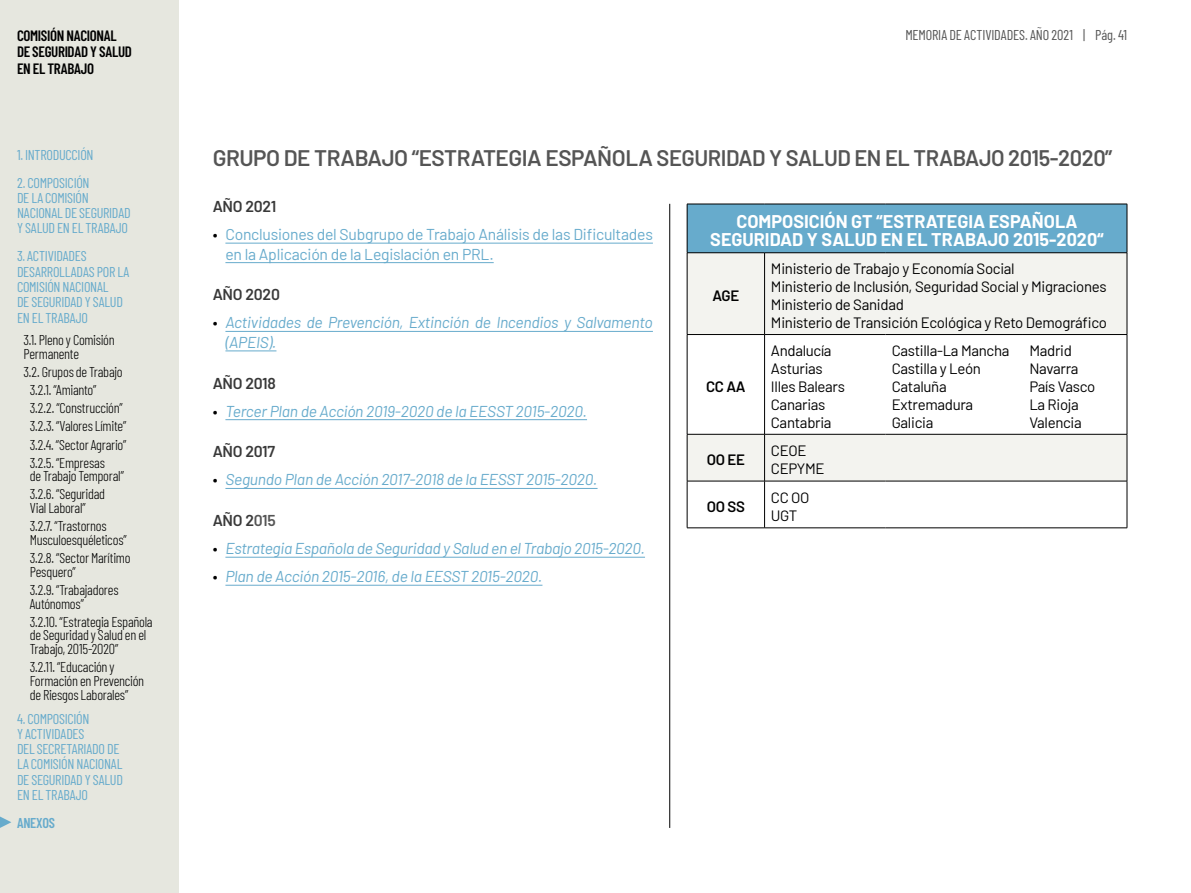
<style>
.page{position:relative;width:1191px;height:893px;background:#fff}
.page>*{position:absolute;margin:0;border:0;box-sizing:border-box;transform-origin:0 0}
.t1{font:600 22.5px "Barlow";letter-spacing:-.02em;color:#555}
.t2{font:700 18px/18px "Barlow";color:#fff;text-align:center}
.t3{font:italic 15.75px/19.5px "Barlow";letter-spacing:-.015em;color:#67abcc}
.t4{font:15.75px/19.5px "Barlow";letter-spacing:-.015em;color:#67abcc}
.t5{font:600 15.75px "Barlow";letter-spacing:-.015em;color:#393939}
.t6{font:15px/18px "Barlow";letter-spacing:-.02em;color:#000}
.t7{font:600 15px/16.5px "Barlow Condensed";letter-spacing:-.02em;color:#000}
.t8{font:600 15px "Barlow";letter-spacing:-.02em;color:#000}
.t9{font:300 14.25px/18.1px "Barlow Condensed";letter-spacing:-.02em;color:#000}
.t10{font:14.25px/15.3px "Barlow Condensed";letter-spacing:-.02em;color:#67abcc}
.t11{font:14.25px "Barlow Condensed";letter-spacing:-.005em;color:#555}
.t12{font:600 14.25px "Barlow Condensed";letter-spacing:-.015em;color:#67abcc}
.s1{color:#000}
.s2{font-style:normal;color:#000}
.s3{color:#555}
</style>
<div class="page">
<div style="left:0;top:0;width:179px;height:893px;background:#e6e7df"></div>
<svg style="left:0;top:816px;width:11px;height:12px"></svg>
<hr style="left:669px;top:204px;width:1px;height:624px;background:#000">
<hr style="left:225px;top:243px;width:428px;height:1px;background:#67abcc">
<hr style="left:225px;top:262px;width:269px;height:1px;background:#67abcc">
<hr style="left:225px;top:331px;width:428px;height:1px;background:#67abcc">
<hr style="left:225px;top:350px;width:51px;height:1px;background:#67abcc">
<hr style="left:225px;top:419px;width:362px;height:1px;background:#67abcc">
<hr style="left:225px;top:488px;width:372px;height:1px;background:#67abcc">
<hr style="left:225px;top:557px;width:420px;height:1px;background:#67abcc">
<hr style="left:225px;top:585px;width:317px;height:1px;background:#67abcc">
<div style="left:687px;top:204px;width:440px;height:49px;background:#67abcc"></div>
<div style="left:687px;top:253px;width:77px;height:81px;background:#f3f3ef"></div>
<div style="left:764px;top:253px;width:363px;height:81px;background:#f3f3ef"></div>
<div style="left:687px;top:434px;width:77px;height:47px;background:#f3f3ef"></div>
<div style="left:764px;top:434px;width:363px;height:47px;background:#f3f3ef"></div>
<hr style="left:687px;top:253px;width:1px;height:81px;background:#000">
<hr style="left:764px;top:253px;width:1px;height:81px;background:#000">
<hr style="left:1126px;top:253px;width:1px;height:81px;background:#000">
<hr style="left:687px;top:334px;width:77px;height:1px;background:#000">
<hr style="left:687px;top:335px;width:1px;height:99px;background:#000">
<hr style="left:764px;top:334px;width:121px;height:1px;background:#000">
<hr style="left:764px;top:335px;width:1px;height:99px;background:#000">
<hr style="left:885px;top:334px;width:138px;height:1px;background:#000">
<hr style="left:1023px;top:334px;width:104px;height:1px;background:#000">
<hr style="left:1126px;top:335px;width:1px;height:99px;background:#000">
<hr style="left:687px;top:434px;width:77px;height:1px;background:#000">
<hr style="left:687px;top:434px;width:1px;height:47px;background:#000">
<hr style="left:764px;top:434px;width:121px;height:1px;background:#000">
<hr style="left:764px;top:434px;width:1px;height:47px;background:#000">
<hr style="left:885px;top:434px;width:138px;height:1px;background:#000">
<hr style="left:1023px;top:434px;width:104px;height:1px;background:#000">
<hr style="left:1126px;top:434px;width:1px;height:47px;background:#000">
<hr style="left:687px;top:481px;width:77px;height:1px;background:#000">
<hr style="left:687px;top:481px;width:1px;height:47px;background:#000">
<hr style="left:764px;top:481px;width:121px;height:1px;background:#000">
<hr style="left:764px;top:481px;width:1px;height:47px;background:#000">
<hr style="left:885px;top:481px;width:138px;height:1px;background:#000">
<hr style="left:1023px;top:481px;width:104px;height:1px;background:#000">
<hr style="left:1126px;top:481px;width:1px;height:47px;background:#000">
<hr style="left:687px;top:528px;width:77px;height:1px;background:#000">
<hr style="left:764px;top:528px;width:121px;height:1px;background:#000">
<hr style="left:885px;top:528px;width:138px;height:1px;background:#000">
<hr style="left:1023px;top:528px;width:104px;height:1px;background:#000">
<hr style="left:687px;top:204px;width:77px;height:1px;background:#000">
<hr style="left:687px;top:204px;width:1px;height:49px;background:#000">
<hr style="left:764px;top:204px;width:121px;height:1px;background:#000">
<hr style="left:885px;top:204px;width:138px;height:1px;background:#000">
<hr style="left:1023px;top:204px;width:104px;height:1px;background:#000">
<hr style="left:1126px;top:204px;width:1px;height:49px;background:#000">
<hr style="left:687px;top:252px;width:77px;height:1px;background:#000">
<hr style="left:764px;top:252px;width:121px;height:1px;background:#000">
<hr style="left:885px;top:252px;width:138px;height:1px;background:#000">
<hr style="left:1023px;top:252px;width:104px;height:1px;background:#000">
<p class="t7" style="left:17px;top:26px;width:116px">COMISIÓN NACIONAL<br>DE SEGURIDAD Y SALUD<br>EN EL TRABAJO</p>
<p class="t11" style="left:905px;top:24px;width:223px">MEMORIA DE ACTIVIDADES. AÑO 2021 | Pág. 41</p>
<p class="t10" style="left:17px;top:146px;width:78px">1. INTRODUCCIÓN</p>
<p class="t10" style="left:17px;top:174px;width:115px">2. COMPOSICIÓN<br>DE LA COMISIÓN<br>NACIONAL DE SEGURIDAD<br>Y SALUD EN EL TRABAJO</p>
<p class="t10" style="left:17px;top:248px;width:114px">3. ACTIVIDADES<br>DESARROLLADAS POR LA<br>COMISIÓN NACIONAL<br>DE SEGURIDAD Y SALUD<br>EN EL TRABAJO</p>
<p class="t9" style="left:23px;top:332px;width:93px;line-height:13.8px">3.1. Pleno y Comisión<br>Permanente</p>
<p class="t9" style="left:30px;top:361px;width:98px;text-indent:-6px">3.2. Grupos de Trabajo<br>3.2.1. “Amianto”<br>3.2.2. “Construcción”<br>3.2.3. “Valores Límite”<br>3.2.4. “Sector Agrario”<br>3.2.5. “Empresas</p>
<p class="t9" style="left:30px;top:466px;width:96px">de Trabajo Temporal”<br>3.2.6. “Seguridad</p>
<p class="t9" style="left:30px;top:498px;width:78px">Vial Laboral”<br>3.2.7. “Trastornos</p>
<p class="t9" style="left:30px;top:530px;width:102px">Musculoesquéleticos”<br>3.2.8. “Sector Marítimo</p>
<p class="t9" style="left:30px;top:562px;width:90px">Pesquero”<br>3.2.9. “Trabajadores</p>
<p class="t9" style="left:30px;top:593px;width:124px">Autónomos”<br>3.2.10. “Estrategia Española</p>
<p class="t9" style="left:30px;top:627px;width:118px;line-height:13.8px">de Seguridad y Salud en el<br>Trabajo, 2015-2020”</p>
<p class="t9" style="left:30px;top:659px;width:116px;line-height:13.8px">3.2.11. “Educación y<br>Formación en Prevención de Riesgos Laborales”</p>
<p class="t10" style="left:17px;top:710px;width:107px">4. COMPOSICIÓN<br>Y ACTIVIDADES<br>DEL SECRETARIADO DE<br>LA COMISIÓN NACIONAL<br>DE SEGURIDAD Y SALUD<br>EN EL TRABAJO</p>
<p class="t12" style="left:17px;top:813px;width:39px">ANEXOS</p>
<h2 class="t1" style="left:213px;top:142px;width:901px">GRUPO DE TRABAJO “ESTRATEGIA ESPAÑOLA SEGURIDAD Y SALUD EN EL TRABAJO 2015-2020”</h2>
<h3 class="t5" style="left:213px;top:195px;width:65px">AÑO 2021</h3>
<p class="t4" style="left:225px;top:223px;width:429px;text-indent:-13px"><span class="s1">•</span> Conclusiones del Subgrupo de Trabajo Análisis de las Dificultades en la Aplicación de la Legislación en PRL.</p>
<h3 class="t5" style="left:213px;top:283px;width:69px">AÑO 2020</h3>
<p class="t3" style="left:225px;top:312px;width:429px;text-indent:-13px"><span class="s2">•</span> Actividades de Prevención, Extinción de Incendios y Salvamento (APEIS).</p>
<h3 class="t5" style="left:213px;top:371px;width:65px">AÑO 2018</h3>
<p class="t3" style="left:213px;top:400px;width:376px"><span class="s2">•</span> Tercer Plan de Acción 2019-2020 de la EESST 2015-2020.</p>
<h3 class="t5" style="left:213px;top:440px;width:64px">AÑO 2017</h3>
<p class="t3" style="left:213px;top:469px;width:386px"><span class="s2">•</span> Segundo Plan de Acción 2017-2018 de la EESST 2015-2020.</p>
<h3 class="t5" style="left:213px;top:509px;width:65px">AÑO 2<span class="s3">015</span></h3>
<p class="t3" style="left:213px;top:538px;width:434px"><span class="s2">•</span> Estrategia Española de Seguridad y Salud en el Trabajo 2015-2020.</p>
<p class="t3" style="left:213px;top:566px;width:331px"><span class="s2">•</span> Plan de Acción 2015-2016, de la EESST 2015-2020.</p>
<p class="t2" style="left:710px;top:211px;width:395px">COMPOSICIÓN GT “ESTRATEGIA ESPAÑOLA<br>SEGURIDAD Y SALUD EN EL TRABAJO 2015-2020“</p>
<p class="t6" style="left:771px;top:259px;width:338px">Ministerio de Trabajo y Economía Social<br>Ministerio de Inclusión, Seguridad Social y Migraciones Ministerio de Sanidad<br>Ministerio de Transición Ecológica y Reto Demográfico</p>
<p class="t6" style="left:771px;top:340px;width:62px">Andalucía</p>
<p class="t6" style="left:891px;top:340px;width:119px">Castilla-La Mancha</p>
<p class="t6" style="left:1029px;top:340px;width:44px">Madrid</p>
<p class="t6" style="left:771px;top:358px;width:53px">Asturias</p>
<p class="t6" style="left:891px;top:358px;width:91px">Castilla y León</p>
<p class="t6" style="left:1029px;top:358px;width:51px">Navarra</p>
<p class="t8" style="left:712px;top:285px;width:28px">AGE</p>
<p class="t8" style="left:706px;top:375px;width:41px">CC AA</p>
<p class="t6" style="left:771px;top:376px;width:75px">Illes Balears</p>
<p class="t6" style="left:891px;top:376px;width:56px">Cataluña</p>
<p class="t6" style="left:1029px;top:376px;width:68px">País Vasco</p>
<p class="t6" style="left:771px;top:394px;width:56px">Canarias</p>
<p class="t6" style="left:891px;top:394px;width:83px">Extremadura</p>
<p class="t6" style="left:1029px;top:394px;width:51px">La Rioja</p>
<p class="t6" style="left:771px;top:412px;width:62px">Cantabria</p>
<p class="t6" style="left:891px;top:412px;width:43px">Galicia</p>
<p class="t6" style="left:1029px;top:412px;width:54px">Valencia</p>
<p class="t8" style="left:706px;top:449px;width:40px">OO EE</p>
<p class="t6" style="left:771px;top:441px;width:55px">CEOE<br>CEPYME</p>
<p class="t8" style="left:706px;top:495px;width:40px">OO SS</p>
<p class="t6" style="left:771px;top:487px;width:40px">CC OO<br>UGT</p>
</div>
